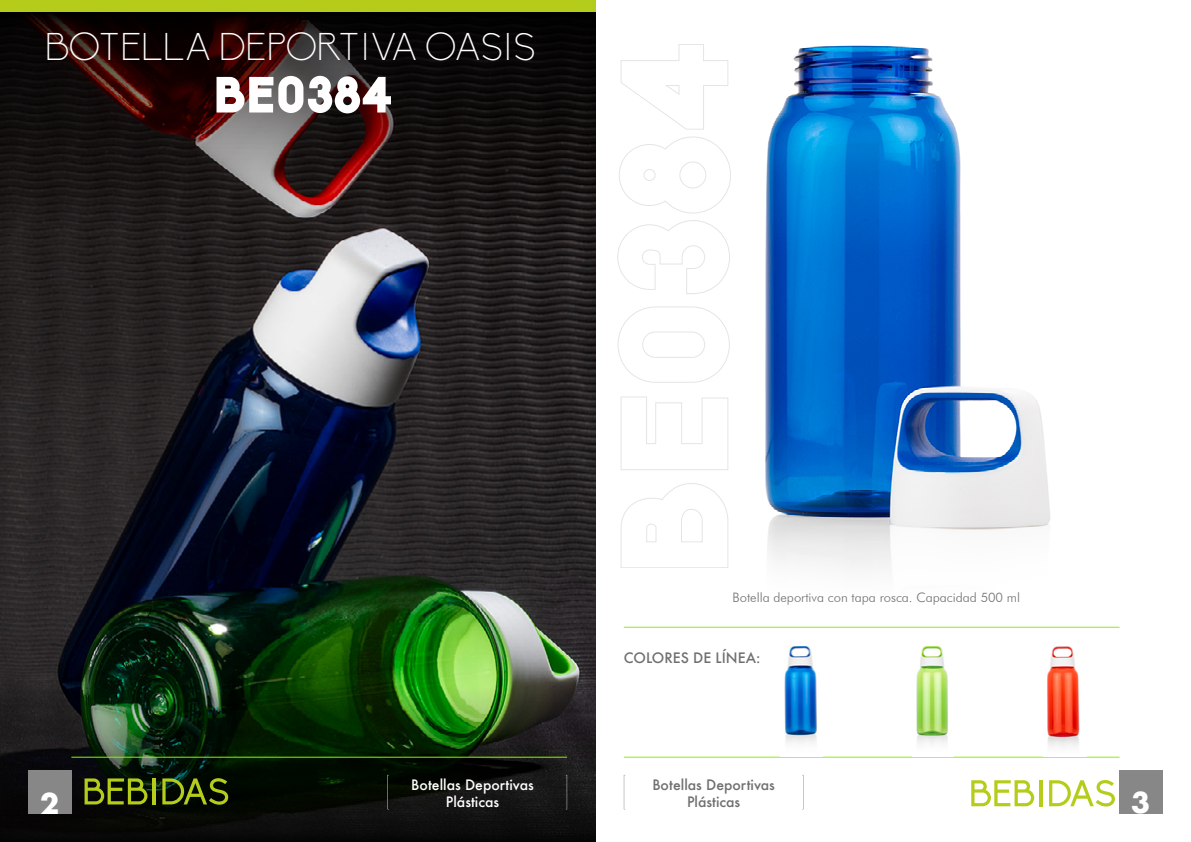
<style>
.page{position:relative;width:1191px;height:842px;background:#fff}
.page>*{position:absolute;margin:0;border:0;box-sizing:border-box;transform-origin:0 0}
.t1{font:900 50px "Biko";color:#fff}
.t2{font:300 38px "Biko";letter-spacing:-.01em;color:#fff}
.t3{font:700 28px "Futura";color:#fff}
.t4{font:500 14px/16.8px "Futura";color:#706f6f;text-align:center}
.t5{font:500 14px/16.8px "Futura";color:#fff;text-align:center}
.t6{font:300 13px "Futura BT";color:#706f6f}
</style>
<div class="page">
<img style="left:0;top:225px;width:595px;height:461px">
<svg style="left:0;top:686px;width:595px;height:156px;background:#122210"></svg>
<svg style="left:0;top:11px;width:595px;height:214px;background:#231817"></svg>
<div style="left:0;top:0;width:595px;height:11px;background:#b5cd1a"></div>
<svg style="left:85px;top:778px;width:62px;height:26px;background:#4f5c0e"></svg>
<hr style="left:153px;top:778px;width:3px;height:26px;background:#b5cd1a">
<svg style="left:162px;top:778px;width:66px;height:27px;background:#404f0b"></svg>
<svg style="left:971px;top:780px;width:63px;height:26px"></svg>
<hr style="left:1039px;top:780px;width:3px;height:26px;background:#b5cd1a">
<svg style="left:1049px;top:780px;width:66px;height:26px"></svg>
<img style="left:713px;top:45px;width:379px;height:582px">
<div style="left:28px;top:771px;width:43px;height:43px;background:#878787"></div>
<div style="left:1119px;top:771px;width:43px;height:43px;background:#878787"></div>
<hr style="left:71px;top:757px;width:496px;height:1px;background:#85f600">
<svg style="left:387px;top:775px;width:2px;height:34px"></svg>
<svg style="left:566px;top:775px;width:1px;height:34px"></svg>
<hr style="left:624px;top:757px;width:495px;height:1px;background:#85f600">
<hr style="left:624px;top:627px;width:495px;height:1px;background:#85f600">
<svg style="left:624px;top:775px;width:1px;height:34px"></svg>
<img style="left:784px;top:646px;width:33px;height:97px">
<img style="left:916px;top:646px;width:32px;height:98px">
<img style="left:1047px;top:646px;width:33px;height:101px">
<h2 class="t2" style="left:45px;top:26px;width:492px">BOTELLA DEPORTIVA OASIS</h2>
<h1 class="t1" style="left:213px;top:64px;width:180px">BE0384</h1>
<p class="t6" style="left:732px;top:590px;width:289px">Botella deportiva con tapa rosca. Capacidad 500 ml</p>
<p class="t4" style="left:624px;top:650px;width:138px">COLORES DE LÍNEA:</p>
<p class="t5" style="left:411px;top:776px;width:124px">Botellas Deportivas<br>Plásticas</p>
<p class="t4" style="left:652px;top:776px;width:124px">Botellas Deportivas<br>Plásticas</p>
<h3 class="t3" style="left:40px;top:783px;width:21px">2</h3>
<h3 class="t3" style="left:1131px;top:782px;width:21px">3</h3>
</div>
